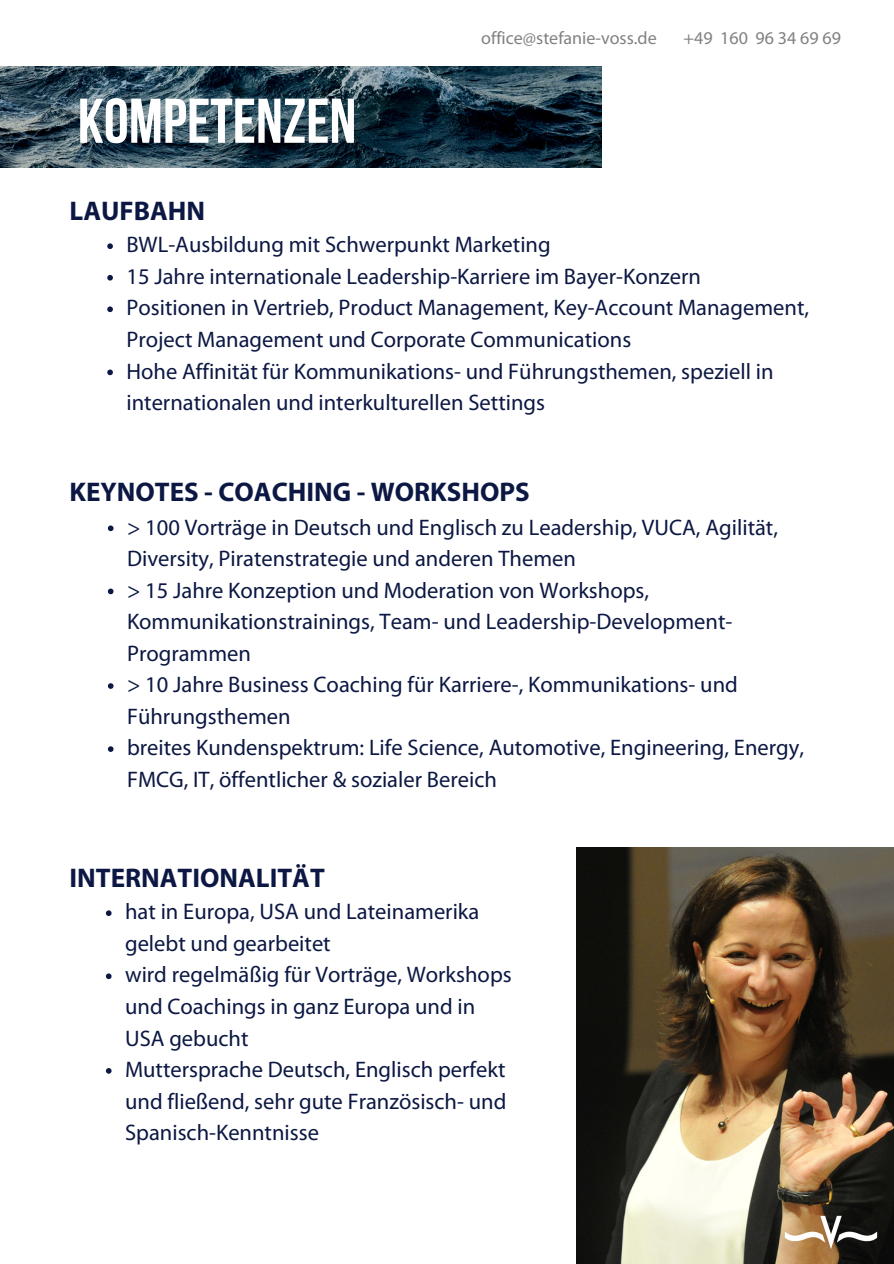
<style>
.page{position:relative;width:894px;height:1264px;background:#fff}
.page>*{position:absolute;margin:0;border:0;box-sizing:border-box;transform-origin:0 0}
.t1{font:700 63px "Bebas Neue";color:#fff}
.t2{font:700 27px "Myriad Pro";color:#0c1843}
.t3{font:22.5px/31.5px "Myriad Pro";color:#0c1843}
.t4{font:18px "Myriad Pro";color:#818181}
</style>
<div class="page">
<svg style="left:107px;top:243px;width:6px;height:6px"></svg>
<svg style="left:107px;top:275px;width:6px;height:5px"></svg>
<svg style="left:107px;top:306px;width:6px;height:6px"></svg>
<svg style="left:107px;top:369px;width:6px;height:6px"></svg>
<svg style="left:106px;top:910px;width:5px;height:6px"></svg>
<svg style="left:106px;top:973px;width:5px;height:6px"></svg>
<svg style="left:106px;top:1068px;width:5px;height:5px"></svg>
<svg style="left:108px;top:525px;width:5px;height:6px"></svg>
<svg style="left:108px;top:588px;width:5px;height:6px"></svg>
<svg style="left:108px;top:683px;width:5px;height:6px"></svg>
<svg style="left:108px;top:746px;width:5px;height:6px"></svg>
<img style="left:0;top:67px;width:601px;height:101px">
<img style="left:576px;top:847px;width:317px;height:416px">
<img style="left:783px;top:1214px;width:95px;height:36px">
<p class="t1" style="left:78px;top:95px;width:280px">KOMPETENZEN</p>
<p class="t2" style="left:69px;top:200px;width:137px">LAUFBAHN</p>
<p class="t4" style="left:481px;top:30px;width:177px">office@stefanie-voss.de</p>
<p class="t4" style="left:683px;top:30px;width:159px">+49 160 96 34 69 69</p>
<p class="t3" style="left:126px;top:231px;width:425px">BWL-Ausbildung mit Schwerpunkt Marketing</p>
<p class="t3" style="left:126px;top:262px;width:576px">15 Jahre internationale Leadership-Karriere im Bayer-Konzern</p>
<p class="t3" style="left:126px;top:294px;width:684px">Positionen in Vertrieb, Product Management, Key-Account Management,<br>Project Management und Corporate Communications</p>
<p class="t3" style="left:126px;top:357px;width:648px">Hohe Affinität für Kommunikations- und Führungsthemen, speziell in internationalen und interkulturellen Settings</p>
<p class="t2" style="left:69px;top:481px;width:461px">KEYNOTES - COACHING - WORKSHOPS</p>
<p class="t3" style="left:127px;top:513px;width:652px">&gt; 100 Vorträge in Deutsch und Englisch zu Leadership, VUCA, Agilität,<br>Diversity, Piratenstrategie und anderen Themen</p>
<p class="t3" style="left:127px;top:576px;width:606px">&gt; 15 Jahre Konzeption und Moderation von Workshops,<br>Kommunikationstrainings, Team- und Leadership-Development-<br>Programmen</p>
<p class="t3" style="left:127px;top:671px;width:612px">&gt; 10 Jahre Business Coaching für Karriere-, Kommunikations- und<br>Führungsthemen</p>
<p class="t3" style="left:127px;top:734px;width:678px">breites Kundenspektrum: Life Science, Automotive, Engineering, Energy,<br>FMCG, IT, öffentlicher &amp; sozialer Bereich</p>
<p class="t2" style="left:69px;top:866px;width:257px">INTERNATIONALITÄT</p>
<p class="t3" style="left:125px;top:898px;width:355px">hat in Europa, USA und Lateinamerika gelebt und gearbeitet</p>
<p class="t3" style="left:125px;top:961px;width:388px">wird regelmäßig für Vorträge, Workshops und Coachings in ganz Europa und in<br>USA gebucht</p>
<p class="t3" style="left:125px;top:1055px;width:383px;text-align:justify">Muttersprache Deutsch, Englisch perfekt und fließend, sehr gute Französisch- und Spanisch-Kenntnisse</p>
</div>
